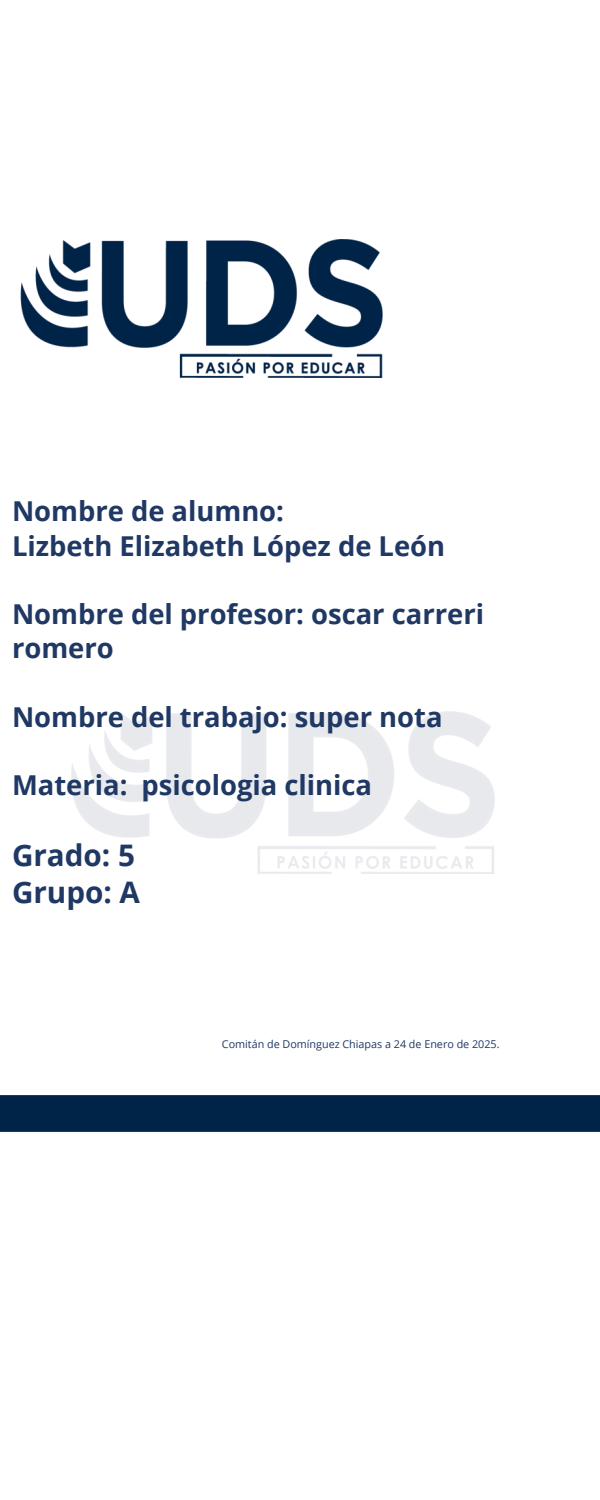
<style>
.page{position:relative;width:600px;height:1500px;background:#fff}
.page>*{position:absolute;margin:0;border:0;box-sizing:border-box;transform-origin:0 0}
.t1{font:700 29.7px/36.8px "Open Sans";color:#1f3864}
.t2{font:700 27.4px/34.2px "Open Sans";color:#1f3864}
.t3{font:10.8px "Open Sans";color:#1f3864}
</style>
<div class="page">
<img style="left:71px;top:711px;width:423px;height:162px">
<div style="left:0;top:1096px;width:600px;height:36px;background:#002348"></div>
<img style="left:20px;top:240px;width:363px;height:138px">
<p class="t2" style="left:12px;top:494px;width:435px">Nombre de alumno:<br>Lizbeth Elizabeth López de León</p>
<h1 class="t2" style="left:12px;top:596px;width:474px">Nombre del profesor: oscar carreri romero</h1>
<h1 class="t2" style="left:12px;top:699px;width:432px">Nombre del trabajo: super nota</h1>
<h1 class="t2" style="left:12px;top:767px;width:362px">Materia: psicologia clinica</h1>
<h1 class="t1" style="left:12px;top:836px;width:130px">Grado: 5<br>Grupo: A</h1>
<p class="t3" style="left:222px;top:1037px;width:279px">Comitán de Domínguez Chiapas a 24 de Enero de 2025.</p>
</div>
